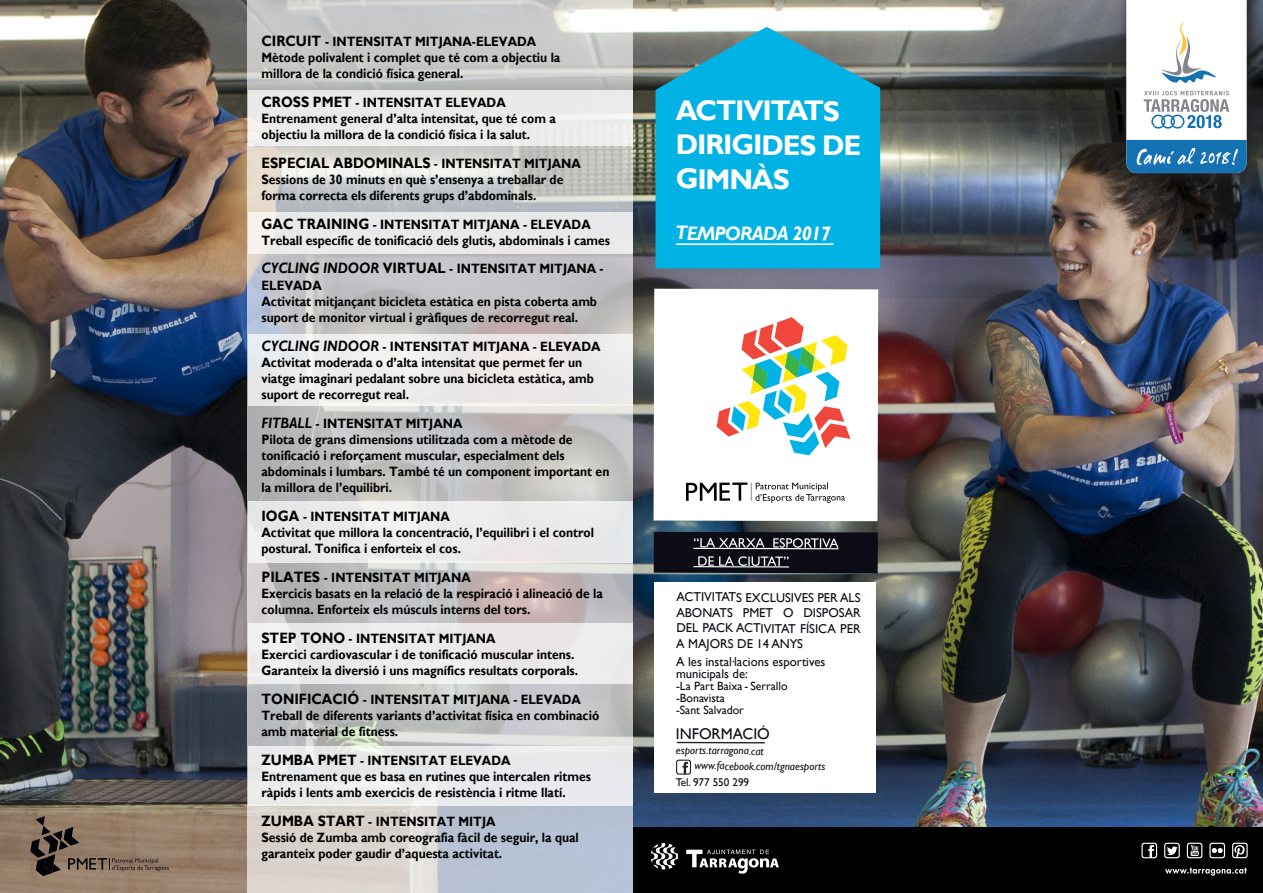
<style>
.page{position:relative;width:1263px;height:893px;background:#fff}
.page>*{position:absolute;margin:0;border:0;box-sizing:border-box;transform-origin:0 0}
.t1{font:700 28.5px/34.2px "Gill Sans";letter-spacing:-.045em;color:#fff}
.t2{font:italic 700 19.5px "Gill Sans";letter-spacing:-.045em;color:#fff}
.t3{font:15.6px "Gill Sans";letter-spacing:-.005em;color:#0b0c15}
.t4{font:700 15px "Gill Sans";color:#000;scale:.9 1}
.t5{font:700 13.5px/16.2px "Gill Sans";color:#000;scale:.9 1}
.t6{font:12.9px/15.5px "Gill Sans";letter-spacing:-.005em;color:#0b0c15;text-align:justify}
.t7{font:12px/12px "Gill Sans";letter-spacing:-.005em;color:#0b0c15}
.t8{font:italic 11.25px/15.1px "Gill Sans";letter-spacing:-.005em;color:#0b0c15}
.t9{font:11.25px "Gill Sans";letter-spacing:-.005em;color:#0b0c15}
.s1{font-size:15px}
.s2{font-size:13.5px}
.s3{font-style:italic;font-size:15px}
</style>
<div class="page">
<img style="left:0;top:0;width:1263px;height:893px">
<svg style="left:248px;top:0;width:385px;height:893px;background:#c6c5c7"></svg>
<svg style="left:30px;top:816px;width:139px;height:60px;background:#806b5a"></svg>
<svg style="left:655px;top:27px;width:225px;height:241px;background:#12aed8"></svg>
<div style="left:654px;top:582px;width:222px;height:211px;background:#fff"></div>
<svg style="left:676px;top:760px;width:15px;height:15px"></svg>
<svg style="left:654px;top:532px;width:224px;height:41px;background:#23242c"></svg>
<div style="left:693px;top:566px;width:97px;height:1px;border:1px solid #fff"></div>
<svg style="left:653px;top:289px;width:225px;height:232px"></svg>
<svg style="left:686px;top:482px;width:159px;height:21px"></svg>
<svg style="left:716px;top:317px;width:134px;height:138px"></svg>
<hr style="left:677px;top:742px;width:88px;height:1px;background:#231f20">
<hr style="left:676px;top:243px;width:157px;height:2px;background:#fff">
<div style="left:249px;top:90px;width:384px;height:56px;background:#ebebea"></div>
<div style="left:249px;top:212px;width:384px;height:41px;background:#e8e9ea"></div>
<div style="left:249px;top:335px;width:384px;height:71px;background:#eceaea"></div>
<div style="left:248px;top:501px;width:385px;height:62px;background:#eaeaea"></div>
<div style="left:249px;top:624px;width:384px;height:60px;background:#ecebeb"></div>
<div style="left:249px;top:746px;width:384px;height:59px;background:#e8e9eb"></div>
<div style="left:633px;top:827px;width:630px;height:66px;background:#000"></div>
<svg style="left:686px;top:850px;width:93px;height:24px"></svg>
<svg style="left:651px;top:843px;width:27px;height:26px"></svg>
<svg style="left:1165px;top:868px;width:82px;height:8px"></svg>
<svg style="left:1141px;top:843px;width:16px;height:15px"></svg>
<svg style="left:1187px;top:843px;width:15px;height:15px"></svg>
<svg style="left:1164px;top:843px;width:16px;height:15px"></svg>
<svg style="left:1209px;top:843px;width:16px;height:15px"></svg>
<svg style="left:1232px;top:843px;width:15px;height:15px"></svg>
<img style="left:1111px;top:0;width:152px;height:197px">
<svg style="left:1126px;top:0;width:121px;height:173px"></svg>
<p class="t5" style="left:261px;top:34px;width:334px"><span class="s1">CIRCUIT</span> - INTENSITAT MITJANA-ELEVADA<br>Mètode polivalent i complet que té com a objectiu la millora de la condició física general.</p>
<p class="t5" style="left:261px;top:95px;width:328px"><span class="s1">CROSS PMET</span> - INTENSITAT ELEVADA<br>Entrenament general d’alta intensitat, que té com a objectiu la millora de la condició física i la salut.</p>
<p class="t4" style="left:261px;top:154px;width:356px">ESPECIAL ABDOMINALS <span class="s2">- INTENSITAT MITJANA</span></p>
<p class="t5" style="left:261px;top:172px;width:337px">Sessions de 30 minuts en què s’ensenya a treballar de forma correcta els diferents grups d’abdominals.</p>
<p class="t5" style="left:261px;top:216px;width:389px"><span class="s1">GAC TRAINING</span> - INTENSITAT MITJANA - ELEVADA<br>Treball específic de tonificació dels glutis, abdominals i cames</p>
<p class="t5" style="left:261px;top:261px;width:382px"><span class="s3">CYCLING INDOOR</span> <span class="s1">VIRTUAL</span> - INTENSITAT MITJANA - ELEVADA<br>Activitat mitjançant bicicleta estàtica en pista coberta amb suport de monitor virtual i gràfiques de recorregut real.</p>
<p class="t5" style="left:261px;top:338px;width:378px"><span class="s3">CYCLING INDOOR</span> - INTENSITAT MITJANA - ELEVADA Activitat moderada o d’alta intensitat que permet fer un viatge imaginari pedalant sobre una bicicleta estàtica, amb suport de recorregut real.</p>
<p class="t5" style="left:261px;top:415px;width:388px"><span class="s3">FITBALL</span> - INTENSITAT MITJANA<br>Pilota de grans dimensions utilitzada com a mètode de tonificació i reforçament muscular, especialment dels abdominals i lumbars. També té un component important en la millora de l’equilibri.</p>
<p class="t5" style="left:261px;top:509px;width:371px"><span class="s1">IOGA</span> - INTENSITAT MITJANA<br>Activitat que millora la concentració, l’equilibri i el control postural. Tonifica i enforteix el cos.</p>
<p class="t5" style="left:261px;top:570px;width:381px"><span class="s1">PILATES</span> - INTENSITAT MITJANA<br>Exercicis basats en la relació de la respiració i alineació de la columna. Enforteix els músculs interns del tors.</p>
<p class="t5" style="left:261px;top:630px;width:353px"><span class="s1">STEP TONO</span> - INTENSITAT MITJANA<br>Exercici cardiovascular i de tonificació muscular intens.<br>Garanteix la diversió i uns magnífics resultats corporals.</p>
<p class="t5" style="left:261px;top:691px;width:377px"><span class="s1">TONIFICACIÓ</span> - INTENSITAT MITJANA - ELEVADA<br>Treball de diferents variants d’activitat física en combinació amb material de fitness.</p>
<p class="t5" style="left:261px;top:752px;width:368px"><span class="s1">ZUMBA PMET</span> - INTENSITAT ELEVADA<br>Entrenament que es basa en rutines que intercalen ritmes ràpids i lents amb exercicis de resistència i ritme llatí.</p>
<p class="t5" style="left:261px;top:813px;width:354px"><span class="s1">ZUMBA START</span> - INTENSITAT MITJA<br>Sessió de Zumba amb coreografia fàcil de seguir, la qual garanteix poder gaudir d’aquesta activitat.</p>
<h1 class="t1" style="left:676px;top:94px;width:187px">ACTIVITATS<br>DIRIGIDES DE<br>GIMNÀS</h1>
<h2 class="t2" style="left:675px;top:222px;width:157px">TEMPORADA 2017</h2>
<p class="t6" style="left:676px;top:590px;width:186px">ACTIVITATS EXCLUSIVES PER ALS ABONATS PMET O DISPOSAR DEL PACK ACTIVITAT FÍSICA PER A MAJORS DE 14 ANYS</p>
<p class="t6" style="left:676px;top:656px;width:151px;line-height:11.9px">A les instal·lacions esportives municipals de:</p>
<p class="t7" style="left:676px;top:680px;width:113px">-La Part Baixa - Serrallo -Bonavista<br>-Sant Salvador</p>
<p class="t3" style="left:676px;top:725px;width:95px">INFORMACIÓ</p>
<p class="t8" style="left:694px;top:743px;width:132px;text-indent:-18px">esports.tarragona.cat www.facebook.com/tgnaesports</p>
<p class="t9" style="left:676px;top:776px;width:75px">Tel. 977 550 299</p>
</div>
